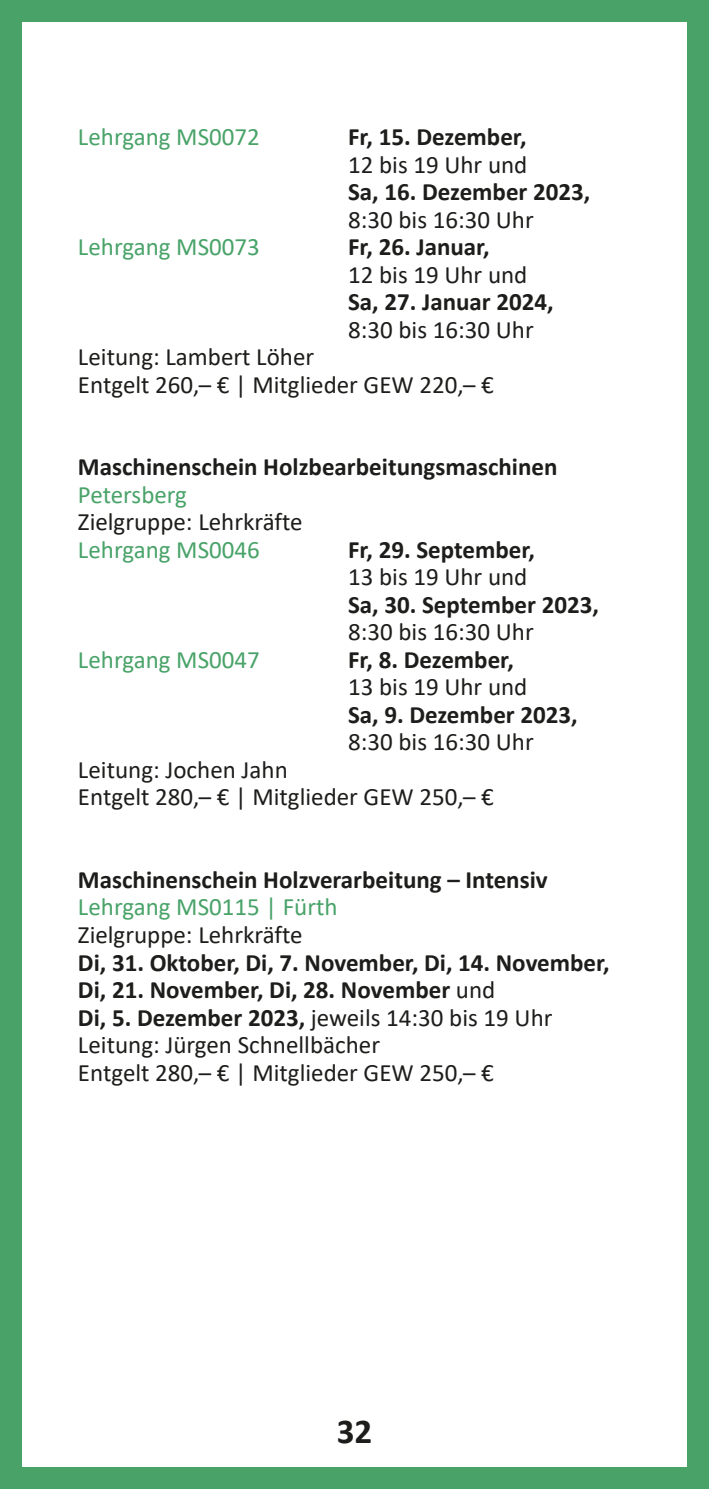
<style>
.page{position:relative;width:709px;height:1489px;background:#fff}
.page>*{position:absolute;margin:0;border:0;box-sizing:border-box;transform-origin:0 0}
.t1{font:700 35px "Calibri";color:#1d1d1b}
.t2{font:700 25px/27.5px "Calibri";color:#1d1d1b}
.t3{font:25px/27.5px "Calibri";color:#1d1d1b}
.t4{font:25px "Calibri";color:#49a369}
.s1{font-weight:400}
</style>
<div class="page">
<div style="left:0;top:0;width:709px;height:21px;background:#49a369"></div>
<div style="left:0;top:0;width:22px;height:1488px;background:#49a369"></div>
<div style="left:687px;top:0;width:22px;height:1488px;background:#49a369"></div>
<div style="left:0;top:1467px;width:709px;height:21px;background:#49a369"></div>
<p class="t4" style="left:78px;top:126px;width:183px">Lehrgang MS0072</p>
<p class="t2" style="left:348px;top:125px;width:180px">Fr, 15. Dezember,</p>
<p class="t3" style="left:348px;top:152px;width:181px">12 bis 19 Uhr und</p>
<p class="t2" style="left:348px;top:180px;width:244px">Sa, 16. Dezember 2023,</p>
<p class="t3" style="left:348px;top:208px;width:187px">8:30 bis 16:30 Uhr</p>
<p class="t4" style="left:78px;top:236px;width:183px">Lehrgang MS0073</p>
<p class="t2" style="left:348px;top:235px;width:143px">Fr, 26. Januar,</p>
<p class="t3" style="left:348px;top:262px;width:181px">12 bis 19 Uhr und</p>
<p class="t2" style="left:348px;top:290px;width:207px">Sa, 27. Januar 2024,</p>
<p class="t3" style="left:348px;top:318px;width:187px">8:30 bis 16:30 Uhr</p>
<p class="t3" style="left:78px;top:345px;width:417px">Leitung: Lambert Löher<br>Entgelt 260,– € | Mitglieder GEW 220,– €</p>
<p class="t2" style="left:78px;top:455px;width:481px">Maschinenschein Holzbearbeitungsmaschinen</p>
<p class="t4" style="left:78px;top:484px;width:111px">Petersberg</p>
<p class="t3" style="left:78px;top:510px;width:226px">Zielgruppe: Lehrkräfte</p>
<p class="t4" style="left:78px;top:539px;width:183px">Lehrgang MS0046</p>
<p class="t2" style="left:348px;top:538px;width:188px">Fr, 29. September,</p>
<p class="t3" style="left:348px;top:565px;width:181px">13 bis 19 Uhr und</p>
<p class="t2" style="left:348px;top:592px;width:252px">Sa, 30. September 2023,</p>
<p class="t3" style="left:348px;top:620px;width:187px">8:30 bis 16:30 Uhr</p>
<p class="t4" style="left:78px;top:649px;width:183px">Lehrgang MS0047</p>
<p class="t2" style="left:348px;top:648px;width:167px">Fr, 8. Dezember,</p>
<p class="t3" style="left:348px;top:675px;width:181px">13 bis 19 Uhr und</p>
<p class="t2" style="left:348px;top:702px;width:231px">Sa, 9. Dezember 2023,</p>
<p class="t3" style="left:348px;top:730px;width:187px">8:30 bis 16:30 Uhr</p>
<p class="t3" style="left:78px;top:758px;width:417px">Leitung: Jochen Jahn<br>Entgelt 280,– € | Mitglieder GEW 250,– €</p>
<p class="t2" style="left:78px;top:868px;width:471px">Maschinenschein Holzverarbeitung – Intensiv</p>
<p class="t4" style="left:78px;top:896px;width:261px">Lehrgang MS0115 | Fürth</p>
<p class="t3" style="left:78px;top:922px;width:226px">Zielgruppe: Lehrkräfte</p>
<p class="t2" style="left:78px;top:950px;width:533px">Di, 31. Oktober, Di, 7. November, Di, 14. November, Di, 21. November, Di, 28. November <span class="s1">und<br></span>Di, 5. Dezember 2023, <span class="s1">jeweils 14:30 bis 19 Uhr Leitung: Jürgen Schnellbächer<br>Entgelt 280,– € | Mitglieder GEW 250,– €</span></p>
<h1 class="t1" style="left:337px;top:1416px;width:37px">32</h1>
</div>
